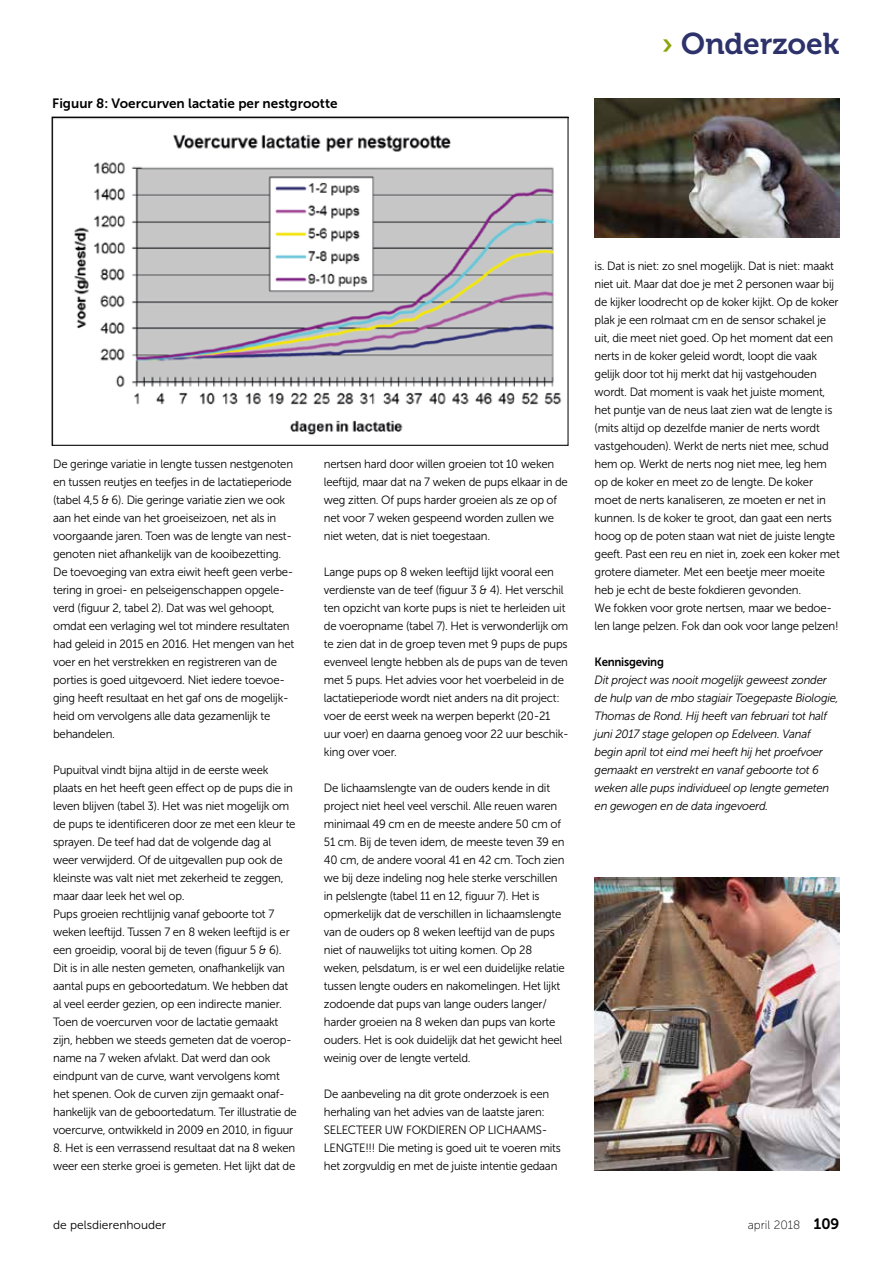
<style>
.page{position:relative;width:893px;height:1263px;background:#fff}
.page>*{position:absolute;margin:0;border:0;box-sizing:border-box;transform-origin:0 0}
.t1{font:30px "Museo 700";color:#2d326a}
.t2{font:13.5px "Museo Sans 700";color:#000}
.t3{font:12px/18px "Museo Sans 300";letter-spacing:-.02em;color:#000;scale:.95 1}
.t4{font:italic 12px/18px "Museo Sans 300";letter-spacing:-.02em;color:#000;scale:.95 1}
.t5{font:12px "Museo Sans 300";color:#000}
.t6{font:12px "Museo Sans 100";color:#000}
.t7{font:12px "Museo Sans 700";letter-spacing:-.02em;color:#000;scale:.95 1}
.s1{color:#8ea30b}
.s2{font-family:"Museo 700";font-size:15px}
</style>
<div class="page">
<img style="left:595px;top:877px;width:245px;height:293px">
<img style="left:74px;top:134px;width:488px;height:301px">
<img style="left:595px;top:99px;width:245px;height:138px">
<p class="t2" style="left:52px;top:96px;width:287px">Figuur 8: Voercurven lactatie per nestgrootte</p>
<h1 class="t1" style="left:662px;top:27px;width:179px"><span class="s1">›</span> Onderzoek</h1>
<p class="t3" style="left:53px;top:455px;width:255px">De geringe variatie in lengte tussen nestgenoten en tussen reutjes en teefjes in de lactatieperiode (tabel 4,5 &amp; 6). Die geringe variatie zien we ook aan het einde van het groeiseizoen, net als in voorgaande jaren. Toen was de lengte van nest&shy;genoten niet afhankelijk van de kooibezetting.<br>De toevoeging van extra eiwit heeft geen verbe&shy;tering in groei- en pelseigenschappen opgele&shy;verd (figuur 2, tabel 2). Dat was wel gehoopt, omdat een verlaging wel tot mindere resultaten had geleid in 2015 en 2016. Het mengen van het voer en het verstrekken en registreren van de porties is goed uitgevoerd. Niet iedere toevoe&shy;ging heeft resultaat en het gaf ons de mogelijk&shy;heid om vervolgens alle data gezamenlijk te behandelen.</p>
<p class="t3" style="left:53px;top:761px;width:258px">Pupuitval vindt bijna altijd in de eerste week plaats en het heeft geen effect op de pups die in leven blijven (tabel 3). Het was niet mogelijk om de pups te identificeren door ze met een kleur te sprayen. De teef had dat de volgende dag al weer verwijderd. Of de uitgevallen pup ook de kleinste was valt niet met zekerheid te zeggen, maar daar leek het wel op.<br>Pups groeien rechtlijnig vanaf geboorte tot 7 weken leeftijd. Tussen 7 en 8 weken leeftijd is er een groeidip, vooral bij de teven (figuur 5 &amp; 6).<br>Dit is in alle nesten gemeten, onafhankelijk van aantal pups en geboortedatum. We hebben dat al veel eerder gezien, op een indirecte manier.<br>Toen de voercurven voor de lactatie gemaakt zijn, hebben we steeds gemeten dat de voerop&shy;name na 7 weken afvlakt. Dat werd dan ook eindpunt van de curve, want vervolgens komt het spenen. Ook de curven zijn gemaakt onaf&shy;hankelijk van de geboortedatum. Ter illustratie de voercurve, ontwikkeld in 2009 en 2010, in figuur</p>
<p class="t3" style="left:53px;top:1139px;width:257px">8. Het is een verrassend resultaat dat na 8 weken weer een sterke groei is gemeten. Het lijkt dat de</p>
<p class="t3" style="left:324px;top:455px;width:258px">nertsen hard door willen groeien tot 10 weken leeftijd, maar dat na 7 weken de pups elkaar in de weg zitten. Of pups harder groeien als ze op of net voor 7 weken gespeend worden zullen we niet weten, dat is niet toegestaan.</p>
<p class="t3" style="left:324px;top:563px;width:259px">Lange pups op 8 weken leeftijd lijkt vooral een verdienste van de teef (figuur 3 &amp; 4). Het verschil ten opzicht van korte pups is niet te herleiden uit de voeropname (tabel 7). Het is verwonderlijk om te zien dat in de groep teven met 9 pups de pups evenveel lengte hebben als de pups van de teven met 5 pups. Het advies voor het voerbeleid in de lactatieperiode wordt niet anders na dit project: voer de eerst week na werpen beperkt (20-21 uur voer) en daarna genoeg voor 22 uur beschik&shy;king over voer.</p>
<p class="t3" style="left:324px;top:779px;width:255px">De lichaamslengte van de ouders kende in dit project niet heel veel verschil. Alle reuen waren minimaal 49 cm en de meeste andere 50 cm of 51 cm. Bij de teven idem, de meeste teven 39 en 40 cm, de andere vooral 41 en 42 cm. Toch zien we bij deze indeling nog hele sterke verschillen in pelslengte (tabel 11 en 12, figuur 7). Het is opmerkelijk dat de verschillen in lichaamslengte van de ouders op 8 weken leeftijd van de pups niet of nauwelijks tot uiting komen. Op 28 weken, pelsdatum, is er wel een duidelijke relatie tussen lengte ouders en nakomelingen. Het lijkt zodoende dat pups van lange ouders langer/ harder groeien na 8 weken dan pups van korte ouders. Het is ook duidelijk dat het gewicht heel weinig over de lengte verteld.</p>
<p class="t3" style="left:324px;top:1085px;width:251px">De aanbeveling na dit grote onderzoek is een herhaling van het advies van de laatste jaren:<br>SELECTEER UW FOKDIEREN OP LICHAAMS-LENGTE!!! Die meting is goed uit te voeren mits het zorgvuldig en met de juiste intentie gedaan</p>
<p class="t3" style="left:595px;top:257px;width:260px">is. Dat is niet: zo snel mogelijk. Dat is niet: maakt niet uit. Maar dat doe je met 2 personen waar bij de kijker loodrecht op de koker kijkt. Op de koker plak je een rolmaat cm en de sensor schakel je uit, die meet niet goed. Op het moment dat een nerts in de koker geleid wordt, loopt die vaak gelijk door tot hij merkt dat hij vastgehouden wordt. Dat moment is vaak het juiste moment, het puntje van de neus laat zien wat de lengte is (mits altijd op dezelfde manier de nerts wordt vastgehouden). Werkt de nerts niet mee, schud hem op. Werkt de nerts nog niet mee, leg hem op de koker en meet zo de lengte. De koker moet de nerts kanaliseren, ze moeten er net in kunnen. Is de koker te groot, dan gaat een nerts hoog op de poten staan wat niet de juiste lengte geeft. Past een reu en niet in, zoek een koker met grotere diameter. Met een beetje meer moeite heb je echt de beste fokdieren gevonden.<br>We fokken voor grote nertsen, maar we bedoe&shy;len lange pelzen. Fok dan ook voor lange pelzen!</p>
<p class="t7" style="left:595px;top:655px;width:74px">Kennisgeving</p>
<p class="t4" style="left:595px;top:671px;width:259px">Dit project was nooit mogelijk geweest zonder de hulp van de mbo stagiair Toegepaste Biologie, Thomas de Rond. Hij heeft van februari tot half juni 2017 stage gelopen op Edelveen. Vanaf begin april tot eind mei heeft hij het proefvoer gemaakt en verstrekt en vanaf geboorte tot 6 weken alle pups individueel op lengte gemeten en gewogen en de data ingevoerd.</p>
<p class="t5" style="left:53px;top:1218px;width:114px">de pelsdierenhouder</p>
<p class="t6" style="left:748px;top:1218px;width:93px">april 2018 <span class="s2">109</span></p>
</div>
